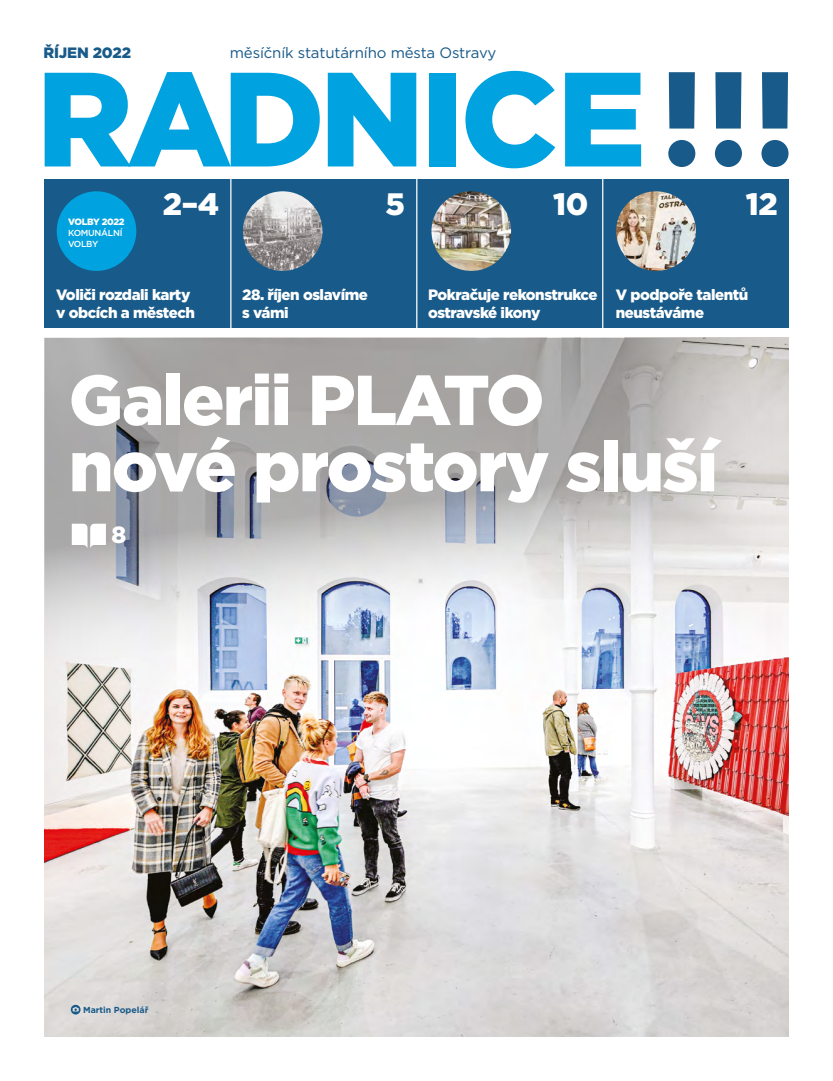
<style>
.page{position:relative;width:833px;height:1081px;background:#fff}
.page>*{position:absolute;margin:0;border:0;box-sizing:border-box;transform-origin:0 0}
.t1{font:133.88px "Gotham Black CE";letter-spacing:-.035em;color:#00a2df}
.t2{font:70.5px/66.2px "Gotham Black CE";letter-spacing:-.025em;color:#fff}
.t3{font:31px "Gotham Black CE";color:#fff}
.t4{font:23.5px "Gotham Black CE";color:#fff}
.t5{font:15px/17.5px "Gotham Black CE";letter-spacing:-.03em;color:#fff}
.t6{font:15px "Gotham Book CE";letter-spacing:-.01em;color:#185a89}
.t7{font:15px "Gotham Black CE";letter-spacing:-.01em;color:#185a89}
.t8{font:9.12px "Gotham Black CE";letter-spacing:-.03em;color:#fff}
.t9{font:500 8.75px/10.8px "Gotham Medium CE";letter-spacing:-.03em;color:#fff}
.t10{font:700 8.75px "Gotham Bold CE";color:#185a89}
</style>
<div class="page">
<img style="left:44px;top:675px;width:744px;height:361px">
<svg style="left:44px;top:338px;width:744px;height:337px;background:#bebfc3"></svg>
<svg style="left:72px;top:524px;width:34px;height:24px"></svg>
<svg style="left:71px;top:1005px;width:10px;height:9px"></svg>
<div style="left:668px;top:140px;width:27px;height:27px;background:#185a89;border-radius:50%"></div>
<div style="left:715px;top:140px;width:27px;height:27px;background:#185a89;border-radius:50%"></div>
<svg style="left:669px;top:72px;width:26px;height:57px"></svg>
<svg style="left:715px;top:72px;width:26px;height:57px"></svg>
<svg style="left:762px;top:72px;width:26px;height:57px"></svg>
<div style="left:761px;top:140px;width:27px;height:27px;background:#185a89;border-radius:50%"></div>
<div style="left:44px;top:179px;width:744px;height:149px;background:#185a89"></div>
<img style="left:243px;top:191px;width:79px;height:80px;border-radius:40px">
<div style="left:57px;top:191px;width:79px;height:80px;background:#00a2df;border-radius:50%"></div>
<hr style="left:230px;top:177px;width:1px;height:156px;background:#fff">
<hr style="left:416px;top:177px;width:1px;height:156px;background:#fff">
<hr style="left:602px;top:177px;width:1px;height:156px;background:#fff">
<img style="left:431px;top:191px;width:80px;height:80px;border-radius:40px">
<img style="left:616px;top:191px;width:80px;height:80px;border-radius:40px">
<p class="t7" style="left:44px;top:43px;width:89px">ŘÍJEN 2022</p>
<p class="t6" style="left:230px;top:43px;width:268px">měsíčník statutárního města Ostravy</p>
<h1 class="t1" style="left:36px;top:36px;width:611px">RADNICE</h1>
<p class="t8" style="left:68px;top:216px;width:58px">VOLBY 2022</p>
<p class="t9" style="left:68px;top:227px;width:56px">KOMUNÁLNÍ<br>VOLBY</p>
<h3 class="t3" style="left:163px;top:185px;width:58px">2–4</h3>
<h3 class="t3" style="left:385px;top:185px;width:21px">5</h3>
<h3 class="t3" style="left:553px;top:185px;width:37px">10</h3>
<h3 class="t3" style="left:746px;top:185px;width:34px">12</h3>
<p class="t5" style="left:56px;top:286px;width:140px">Voliči rozdali karty v obcích a městech</p>
<p class="t5" style="left:242px;top:286px;width:127px">28. říjen oslavíme s vámi</p>
<p class="t5" style="left:616px;top:286px;width:134px">V podpoře talentů neustáváme</p>
<p class="t5" style="left:428px;top:286px;width:171px">Pokračuje rekonstrukce ostravské ikony</p>
<h2 class="t2" style="left:69px;top:367px;width:650px">Galerii PLATO nové prostory sluší</h2>
<h3 class="t4" style="left:112px;top:520px;width:16px">8</h3>
<p class="t10" style="left:83px;top:1004px;width:67px">Martin Popelář</p>
</div>
